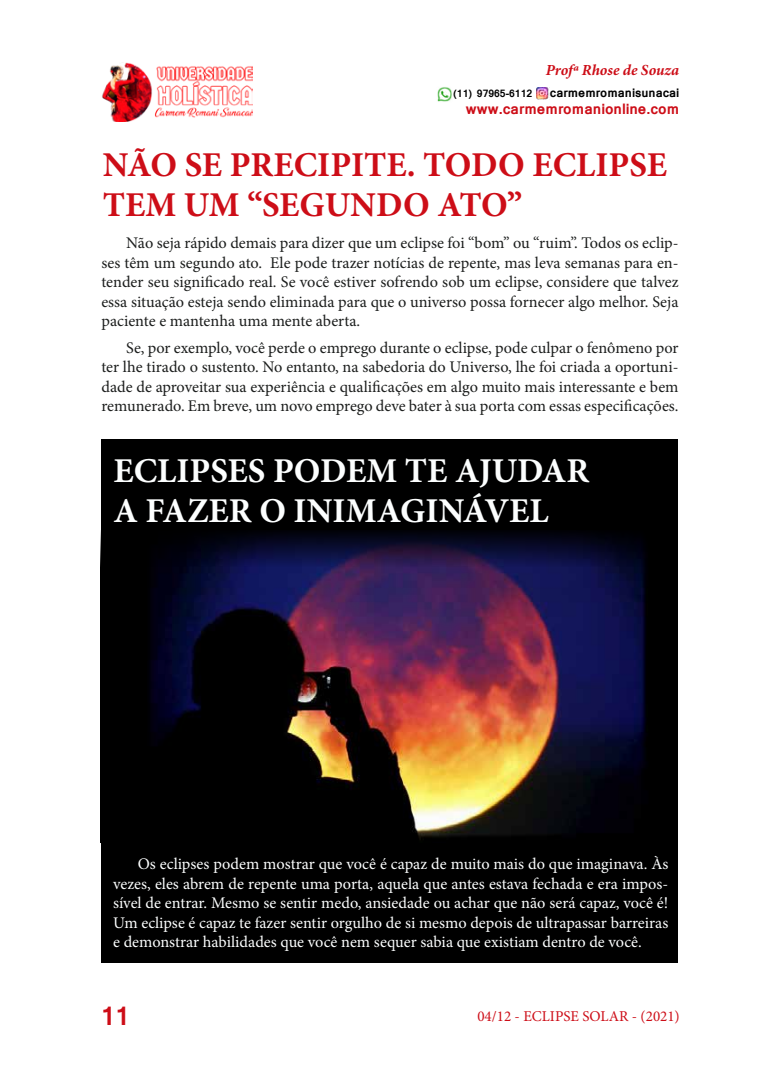
<style>
.page{position:relative;width:780px;height:1088px;background:#fff}
.page>*{position:absolute;margin:0;border:0;box-sizing:border-box;transform-origin:0 0}
.t1{font:700 34.88px/40px "Minion Pro";color:#cd0d17}
.t2{font:700 34.88px/40px "Minion Pro";color:#fcfefe}
.t3{font:700 25px "Mangal";color:#cd0d17}
.t4{font:16.25px/19.5px "Minion Pro";color:#1b1d1c;text-align:justify}
.t5{font:16.25px/19.5px "Minion Pro";color:#fcfefe;text-align:justify}
.t6{font:italic 700 15.38px "Minion Pro";color:#cd0d17}
.t7{font:15px "Minion Pro";color:#cd0d17}
.t8{font:700 14.25px "Mangal";color:#cd0d17}
.t9{font:700 11.88px "Mangal";color:#000}
.t10{font:700 10px "Mangal";color:#000}
</style>
<div class="page">
<img style="left:102px;top:63px;width:150px;height:58px">
<img style="left:437px;top:87px;width:15px;height:15px">
<svg style="left:536px;top:88px;width:13px;height:11px"></svg>
<div style="left:101px;top:439px;width:577px;height:524px;background:#000"></div>
<img style="left:150px;top:532px;width:496px;height:308px">
<p class="t6" style="left:545px;top:59px;width:135px">Profª Rhose de Souza</p>
<p class="t10" style="left:453px;top:84px;width:80px">(11) 97965-6112</p>
<p class="t9" style="left:550px;top:82px;width:131px">carmemromanisunacai</p>
<p class="t8" style="left:466px;top:96px;width:215px">www.carmemromanionline.com</p>
<h1 class="t1" style="left:103px;top:144px;width:565px">NÃO SE PRECIPITE. TODO ECLIPSE<br>TEM UM “SEGUNDO ATO”</h1>
<p class="t4" style="left:101px;top:233px;width:578px;text-indent:25px">Não seja rápido demais para dizer que um eclipse foi “bom” ou “ruim”. Todos os eclip&shy;ses têm um segundo ato. Ele pode trazer notícias de repente, mas leva semanas para en&shy;tender seu significado real. Se você estiver sofrendo sob um eclipse, considere que talvez essa situação esteja sendo eliminada para que o universo possa fornecer algo melhor. Seja paciente e mantenha uma mente aberta.</p>
<p class="t4" style="left:101px;top:338px;width:578px;text-indent:25px">Se, por exemplo, você perde o emprego durante o eclipse, pode culpar o fenômeno por ter lhe tirado o sustento. No entanto, na sabedoria do Universo, lhe foi criada a oportuni&shy;dade de aproveitar sua experiência e qualificações em algo muito mais interessante e bem remunerado. Em breve, um novo emprego deve bater à sua porta com essas especificações.</p>
<h1 class="t2" style="left:113px;top:451px;width:477px">ECLIPSES PODEM TE AJUDAR<br>A FAZER O INIMAGINÁVEL</h1>
<p class="t5" style="left:113px;top:854px;width:556px;text-indent:25px">Os eclipses podem mostrar que você é capaz de muito mais do que imaginava. Às vezes, eles abrem de repente uma porta, aquela que antes estava fechada e era impos&shy;sível de entrar. Mesmo se sentir medo, ansiedade ou achar que não será capaz, você é!<br>Um eclipse é capaz te fazer sentir orgulho de si mesmo depois de ultrapassar barreiras e demonstrar habilidades que você nem sequer sabia que existiam dentro de você.</p>
<h2 class="t3" style="left:101px;top:993px;width:30px">11</h2>
<p class="t7" style="left:477px;top:1006px;width:204px">04/12 - ECLIPSE SOLAR - (2021)</p>
</div>
